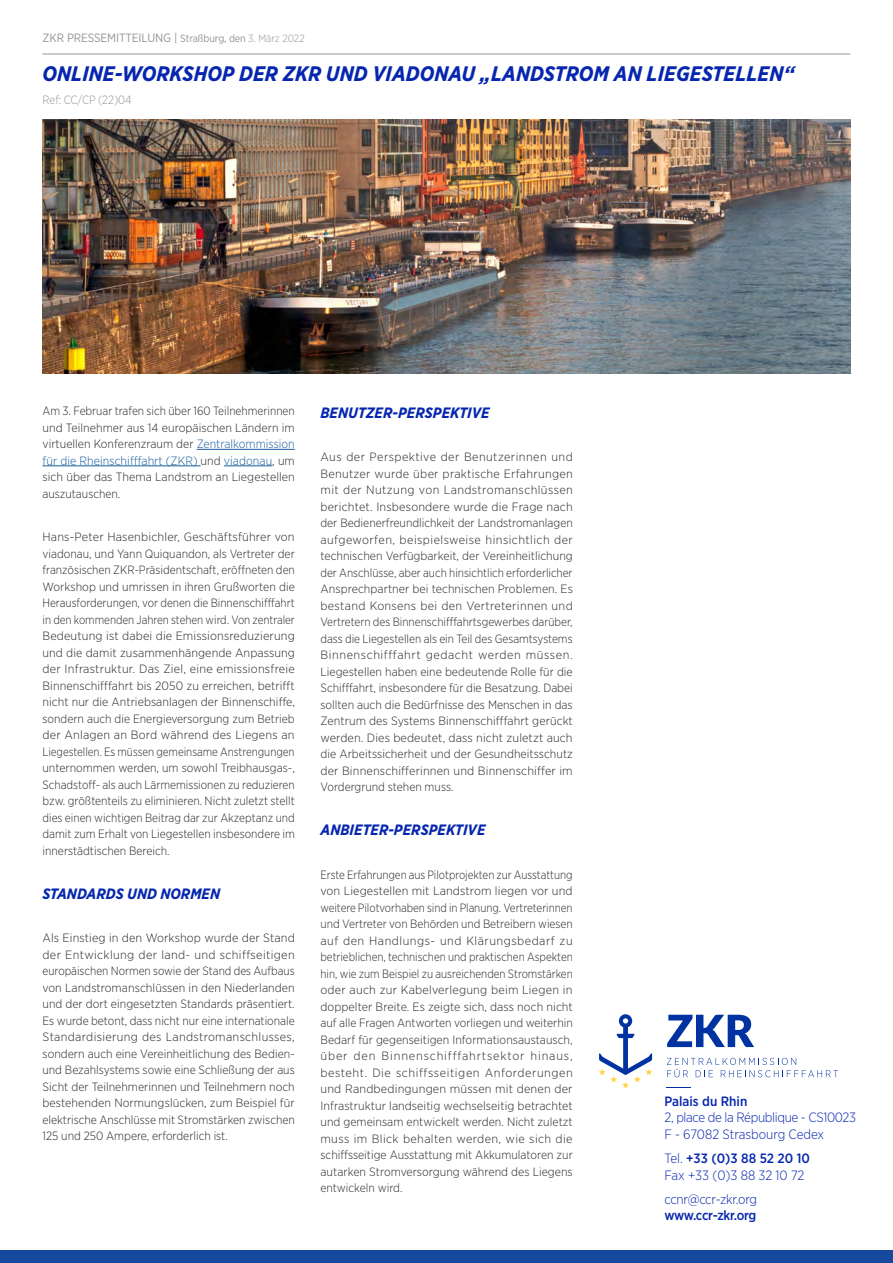
<style>
.page{position:relative;width:893px;height:1263px;background:#fff}
.page>*{position:absolute;margin:0;border:0;box-sizing:border-box;transform-origin:0 0}
.Texte_courant_light{font:italic 700 21px "Gotham Narrow";color:#0626af}
.Texte_courant_light-2{font:italic 700 15px "Gotham Narrow";color:#0626af}
.t1{font:300 13.5px/16.2px "Gotham Narrow";letter-spacing:-.025em;color:#0626af}
.t2{font:300 13.5px "Gotham Narrow";color:#0626af}
.t3{font:500 13.5px "Gotham Narrow";color:#0626af}
.Texte_courant_light-3{font:300 12px/16.5px "Gotham Narrow";color:#282827;text-align:justify;scale:1.05 1}
.Texte_courant_light-4{font:300 12px/16.5px "Gotham Narrow";color:#282827;text-align:justify;scale:.95 1}
.Texte_courant_light-5{font:300 12px/16.5px "Gotham Narrow";color:#282827;text-align:justify}
.t4{font:12px "Gotham Narrow";letter-spacing:-.01em;color:#939598}
.Texte_courant_light-6{font:300 12px "Gotham Narrow";color:#939598;scale:.96 1}
.s1{font-size:10.5px}
.s2{font-weight:300;font-size:10.5px}
.s3{color:#175d9e}
.s4{font-weight:500}
.s5{font-weight:300}
</style>
<div class="page">
<hr style="left:43px;top:54px;width:807px;height:1px;background:#939598">
<div style="left:0;top:1250px;width:893px;height:13px;background:#14499d"></div>
<hr style="left:197px;top:449px;width:98px;height:1px;background:#175d9e">
<hr style="left:43px;top:465px;width:158px;height:1px;background:#175d9e">
<hr style="left:224px;top:465px;width:48px;height:1px;background:#175d9e">
<svg style="left:599px;top:1014px;width:53px;height:74px"></svg>
<svg style="left:667px;top:1015px;width:87px;height:32px"></svg>
<svg style="left:667px;top:1058px;width:171px;height:19px"></svg>
<svg style="left:666px;top:1087px;width:25px;height:1px"></svg>
<img style="left:43px;top:119px;width:807px;height:255px">
<p class="t4" style="left:43px;top:30px;width:264px">ZKR PRESSEMITTEILUNG | <span class="s1">Straßburg, den</span> <span class="s2">3. März 2022</span></p>
<p class="Texte_courant_light" style="left:43px;top:60px;width:754px">ONLINE-WORKSHOP DER ZKR UND VIADONAU „LANDSTROM AN LIEGESTELLEN“</p>
<p class="Texte_courant_light-6" style="left:43px;top:92px;width:94px">Ref: CC/CP (22)04</p>
<p class="Texte_courant_light-5" style="left:43px;top:402px;width:254px">Am 3. Februar trafen sich über 160 Teilnehmerinnen und Teilnehmer aus 14 europäischen Ländern im virtuellen Konferenzraum der <span class="s3">Zentralkommission für die Rheinschifffahrt (ZKR)</span> und <span class="s3">viadonau</span>, um sich über das Thema Landstrom an Liegestellen auszutauschen.</p>
<p class="Texte_courant_light-3" style="left:43px;top:529px;width:242px">Hans-Peter Hasenbichler, Geschäftsführer von viadonau, und Yann Quiquandon, als Vertreter der französischen ZKR-Präsidentschaft, eröffneten den Workshop und umrissen in ihren Grußworten die Herausforderungen, vor denen die Binnenschifffahrt in den kommenden Jahren stehen wird. Von zentraler Bedeutung ist dabei die Emissionsreduzierung und die damit zusammenhängende Anpassung der Infrastruktur. Das Ziel, eine emissionsfreie Binnenschifffahrt bis 2050 zu erreichen, betrifft nicht nur die Antriebsanlagen der Binnenschiffe, sondern auch die Energieversorgung zum Betrieb der Anlagen an Bord während des Liegens an Liegestellen. Es müssen gemeinsame Anstrengungen unternommen werden, um sowohl Treibhausgas-, Schadstoff- als auch Lärmemissionen zu reduzieren bzw. größtenteils zu eliminieren. Nicht zuletzt stellt dies einen wichtigen Beitrag dar zur Akzeptanz und damit zum Erhalt von Liegestellen insbesondere im innerstädtischen Bereich.</p>
<p class="Texte_courant_light-2" style="left:43px;top:884px;width:179px">STANDARDS UND NORMEN</p>
<p class="Texte_courant_light-3" style="left:43px;top:930px;width:242px">Als Einstieg in den Workshop wurde der Stand der Entwicklung der land- und schiffseitigen europäischen Normen sowie der Stand des Aufbaus von Landstromanschlüssen in den Niederlanden und der dort eingesetzten Standards präsentiert.<br>Es wurde betont, dass nicht nur eine internationale Standardisierung des Landstromanschlusses, sondern auch eine Vereinheitlichung des Bedien&shy;und Bezahlsystems sowie eine Schließung der aus Sicht der Teilnehmerinnen und Teilnehmern noch bestehenden Normungslücken, zum Beispiel für elektrische Anschlüsse mit Stromstärken zwischen 125 und 250 Ampere, erforderlich ist.</p>
<p class="Texte_courant_light-2" style="left:320px;top:403px;width:171px">BENUTZER-PERSPEKTIVE</p>
<p class="Texte_courant_light-3" style="left:320px;top:448px;width:242px">Aus der Perspektive der Benutzerinnen und Benutzer wurde über praktische Erfahrungen mit der Nutzung von Landstromanschlüssen berichtet. Insbesondere wurde die Frage nach der Bedienerfreundlichkeit der Landstromanlagen aufgeworfen, beispielsweise hinsichtlich der technischen Verfügbarkeit, der Vereinheitlichung der Anschlüsse, aber auch hinsichtlich erforderlicher Ansprechpartner bei technischen Problemen. Es bestand Konsens bei den Vertreterinnen und Vertretern des Binnenschifffahrtsgewerbes darüber, dass die Liegestellen als ein Teil des Gesamtsystems Binnenschifffahrt gedacht werden müssen.<br>Liegestellen haben eine bedeutende Rolle für die Schifffahrt, insbesondere für die Besatzung. Dabei sollten auch die Bedürfnisse des Menschen in das Zentrum des Systems Binnenschifffahrt gerückt werden. Dies bedeutet, dass nicht zuletzt auch die Arbeitssicherheit und der Gesundheitsschutz der Binnenschifferinnen und Binnenschiffer im Vordergrund stehen muss.</p>
<p class="Texte_courant_light-2" style="left:320px;top:820px;width:167px">ANBIETER-PERSPEKTIVE</p>
<p class="Texte_courant_light-4" style="left:320px;top:866px;width:267px">Erste Erfahrungen aus Pilotprojekten zur Ausstattung von Liegestellen mit Landstrom liegen vor und weitere Pilotvorhaben sind in Planung. Vertreterinnen und Vertreter von Behörden und Betreibern wiesen auf den Handlungs- und Klärungsbedarf zu betrieblichen, technischen und praktischen Aspekten hin, wie zum Beispiel zu ausreichenden Stromstärken oder auch zur Kabelverlegung beim Liegen in doppelter Breite. Es zeigte sich, dass noch nicht auf alle Fragen Antworten vorliegen und weiterhin Bedarf für gegenseitigen Informationsaustausch, über den Binnenschifffahrtsektor hinaus, besteht. Die schiffsseitigen Anforderungen und Randbedingungen müssen mit denen der Infrastruktur landseitig wechselseitig betrachtet und gemeinsam entwickelt werden. Nicht zuletzt muss im Blick behalten werden, wie sich die schiffsseitige Ausstattung mit Akkumulatoren zur autarken Stromversorgung während des Liegens entwickeln wird.</p>
<p class="t1" style="left:664px;top:1093px;width:193px"><span class="s4">Palais du Rhin<br></span>2, place de la République - CS10023</p>
<p class="t2" style="left:664px;top:1125px;width:161px">F - 67082 Strasbourg Cedex</p>
<p class="t3" style="left:664px;top:1150px;width:147px"><span class="s5">Tel.</span> +33 (0)3 88 52 20 10</p>
<p class="t2" style="left:664px;top:1166px;width:141px">Fax +33 (0)3 88 32 10 72</p>
<p class="t1" style="left:664px;top:1191px;width:94px">ccnr@ccr-zkr.org <span class="s4">www.ccr-zkr.org</span></p>
</div>
